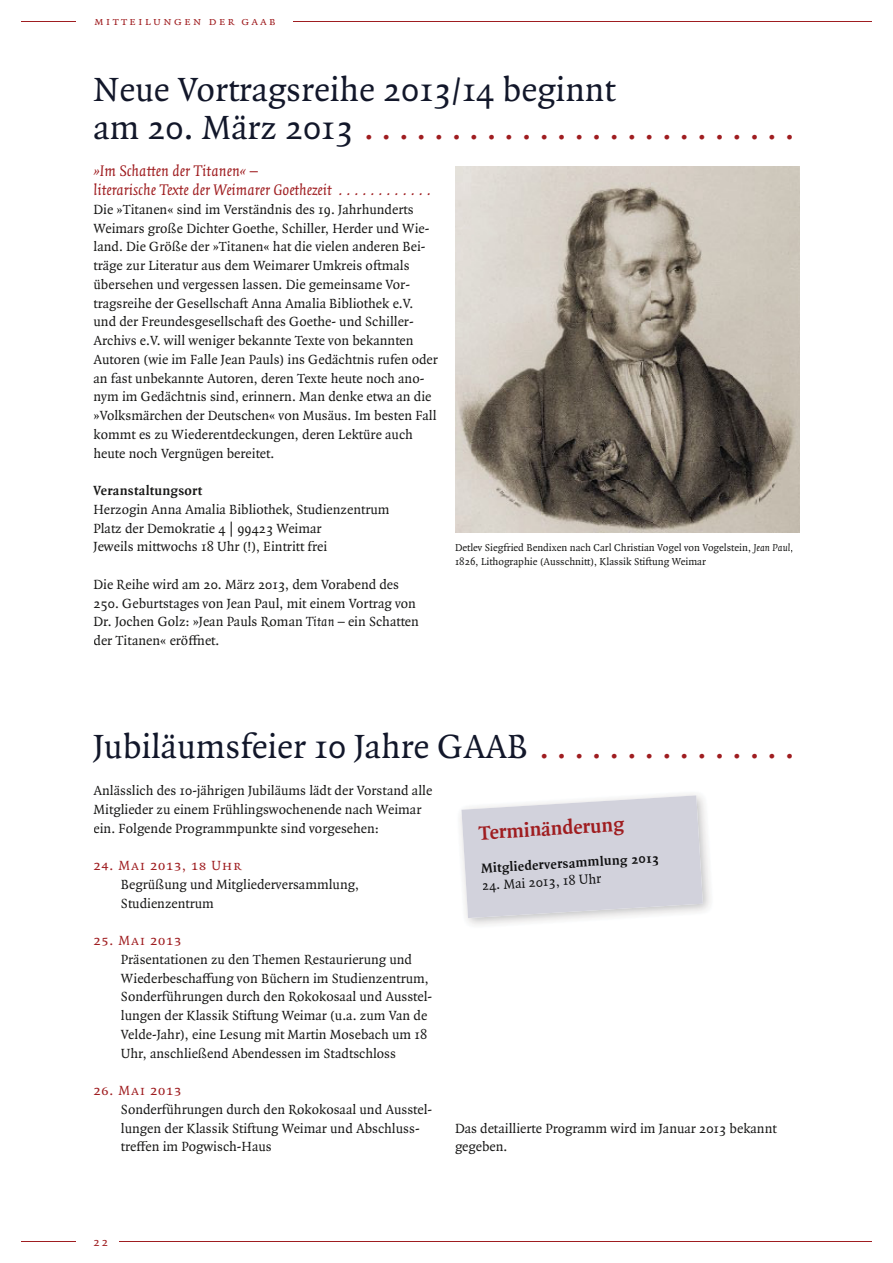
<style>
.page{position:relative;width:893px;height:1263px;background:#fff}
.page>*{position:absolute;margin:0;border:0;box-sizing:border-box;transform-origin:0 0}
.t1{font:36px/37.5px "Quadraat OT";color:#12172a}
.t2{font:700 21px "Quadraat OT";color:#9f1d20}
.t3{font:italic 16.5px/18.8px "Quadraat OT";color:#9f1d20}
.t4{font:14.25px/18.8px "Quadraat OT";color:#181817}
.t5{font:14.25px "Quadraat OT";letter-spacing:.06em;color:#9f1d20}
.t6{font:700 14.25px "Quadraat OT";color:#111112}
.t7{font:700 14.25px "Quadraat OT";letter-spacing:.02em;color:#181817}
.t8{font:14.25px "Quadraat OT";color:#111112}
.t9{font:12px "Quadraat OT";letter-spacing:.18em;color:#9f1d20}
.t10{font:10.8px/13.5px "Quadraat OT";color:#181817}
.s1{color:#9f1d20}
.s2{font-style:italic}
</style>
<div class="page">
<hr style="left:21px;top:1241px;width:851px;height:1px;background:#9f1d20">
<hr style="left:21px;top:21px;width:851px;height:1px;background:#9f1d20">
<div style="left:77px;top:1233px;width:42px;height:17px;background:#fff"></div>
<div style="left:77px;top:12px;width:216px;height:17px;background:#fff"></div>
<svg style="left:461px;top:795px;width:242px;height:123px;background:#d6d6de"></svg>
<img style="left:455px;top:166px;width:344px;height:367px">
<p class="t9" style="left:94px;top:17px;width:183px">mitteilungen der gaab</p>
<h1 class="t1" style="left:94px;top:73px;width:703px">Neue Vortragsreihe 2013/14 beginnt<br>am 20. März 2013 <span class="s1">. . . . . . . . . . . . . . . . . . . . . . . . .</span></h1>
<p class="t3" style="left:94px;top:163px;width:339px">»Im Schatten der Titanen« –<br>literarische Texte der Weimarer Goethezeit . . . . . . . . . . . .</p>
<p class="t4" style="left:94px;top:201px;width:346px">Die »Titanen« sind im Verständnis des 19. Jahrhunderts Weimars große Dichter Goethe, Schiller, Herder und Wie&shy;land. Die Größe der »Titanen« hat die vielen anderen Bei&shy;träge zur Literatur aus dem Weimarer Umkreis oftmals übersehen und vergessen lassen. Die gemeinsame Vor&shy;tragsreihe der Gesellschaft Anna Amalia Bibliothek e.V. und der Freundesgesellschaft des Goethe- und Schiller-Archivs e.V. will weniger bekannte Texte von bekannten Autoren (wie im Falle Jean Pauls) ins Gedächtnis rufen oder an fast unbekannte Autoren, deren Texte heute noch ano&shy;nym im Gedächtnis sind, erinnern. Man denke etwa an die »Volksmärchen der Deutschen« von Musäus. Im besten Fall kommt es zu Wiederentdeckungen, deren Lektüre auch heute noch Vergnügen bereitet.</p>
<p class="t7" style="left:94px;top:485px;width:110px">Veranstaltungsort</p>
<p class="t4" style="left:94px;top:501px;width:298px">Herzogin Anna Amalia Bibliothek, Studienzentrum<br>Platz der Demokratie 4 | 99423 Weimar<br>Jeweils mittwochs 18 Uhr (!), Eintritt frei</p>
<p class="t4" style="left:94px;top:576px;width:327px">Die Reihe wird am 20. März 2013, dem Vorabend des 250. Geburtstages von Jean Paul, mit einem Vortrag von Dr. Jochen Golz: »Jean Pauls Roman <span class="s2">Titan</span> – ein Schatten der Titanen« eröffnet.</p>
<p class="t10" style="left:455px;top:542px;width:340px">Detlev Siegfried Bendixen nach Carl Christian Vogel von Vogelstein, <span class="s2">Jean Paul</span>,<br>1826, Lithographie (Ausschnitt), Klassik Stiftung Weimar</p>
<h1 class="t1" style="left:94px;top:730px;width:703px">Jubiläumsfeier 10 Jahre GAAB <span class="s1">. . . . . . . . . . . . . . .</span></h1>
<p class="t4" style="left:94px;top:782px;width:340px">Anlässlich des 10-jährigen Jubiläums lädt der Vorstand alle<br>Mitglieder zu einem Frühlingswochenende nach Weimar ein. Folgende Programmpunkte sind vorgesehen:</p>
<p class="t5" style="left:94px;top:860px;width:150px">24. Mai 2013, 18 Uhr</p>
<p class="t4" style="left:121px;top:876px;width:240px">Begrüßung und Mitgliederversammlung,<br>Studienzentrum</p>
<p class="t5" style="left:94px;top:935px;width:89px">25. Mai 2013</p>
<p class="t4" style="left:121px;top:951px;width:313px">Präsentationen zu den Themen Restaurierung und Wiederbeschaffung von Büchern im Studienzentrum, Sonderführungen durch den Rokokosaal und Ausstel&shy;lungen der Klassik Stiftung Weimar (u.a. zum Van de Velde-Jahr), eine Lesung mit Martin Mosebach um 18<br>Uhr, anschließend Abendessen im Stadtschloss</p>
<p class="t5" style="left:94px;top:1085px;width:89px">26. Mai 2013</p>
<p class="t4" style="left:121px;top:1101px;width:313px">Sonderführungen durch den Rokokosaal und Ausstel&shy;lungen der Klassik Stiftung Weimar und Abschluss&shy;treffen im Pogwisch-Haus</p>
<h2 class="t2" style="left:478px;top:825px;width:147px;rotate:-4deg">Terminänderung</h2>
<p class="t6" style="left:481px;top:863px;width:180px;rotate:-4deg">Mitgliederversammlung 2013</p>
<p class="t8" style="left:482px;top:880px;width:125px;rotate:-4deg">24. Mai 2013, 18 Uhr</p>
<p class="t4" style="left:455px;top:1120px;width:324px">Das detaillierte Programm wird im Januar 2013 bekannt gegeben.</p>
<p class="t9" style="left:94px;top:1238px;width:16px">22</p>
</div>
